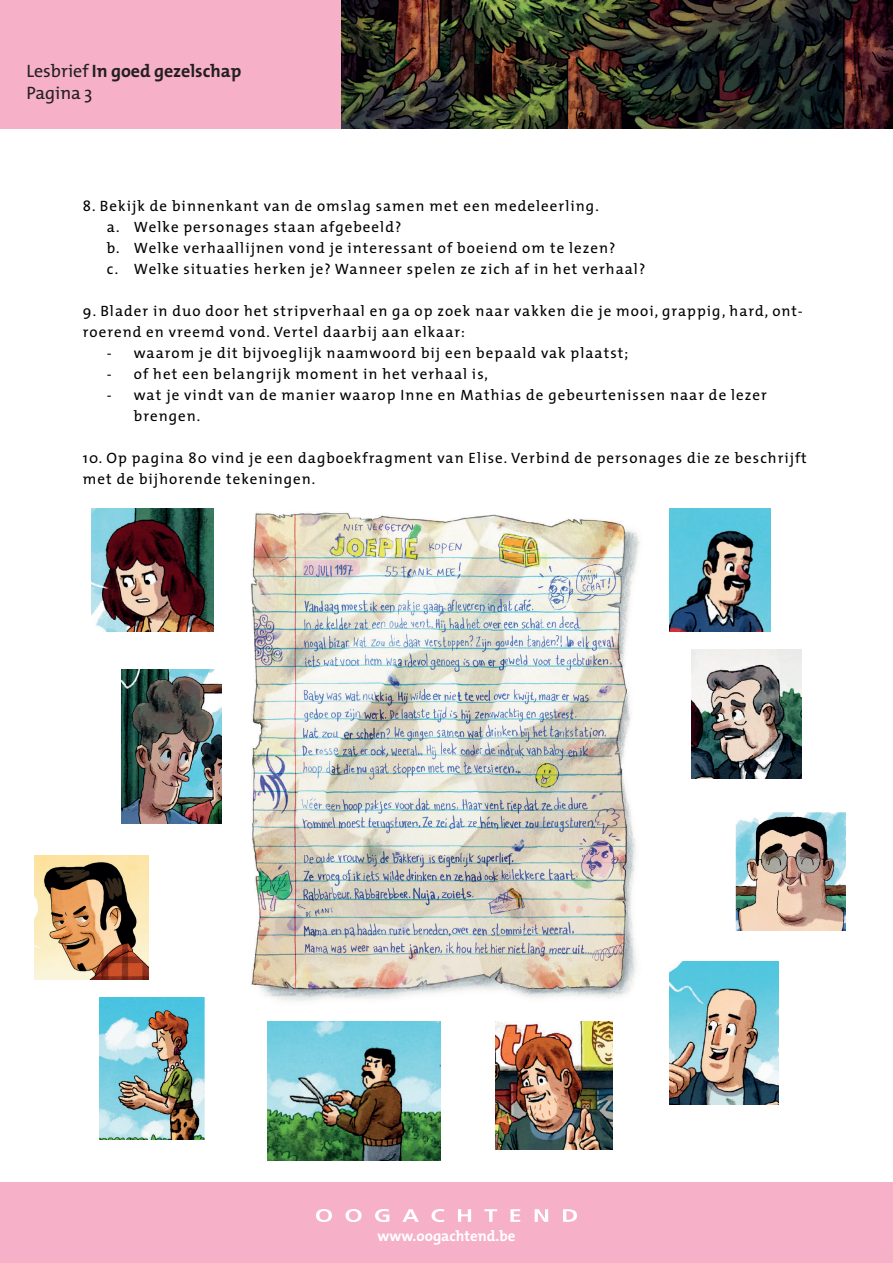
<style>
.page{position:relative;width:893px;height:1263px;background:#fff}
.page>*{position:absolute;margin:0;border:0;box-sizing:border-box;transform-origin:0 0}
.t1{font:700 18px "The Mix";color:#231f20}
.t2{font:18px "The Mix Plain";color:#231f20}
.t3{font:15px/21px "The Mix Plain";letter-spacing:.07em;color:#000001}
.t4{font:700 15px "The Mix";color:#fff}
.s1{font-family:"The Mix Plain";font-weight:400}
</style>
<div class="page">
<div style="left:0;top:1182px;width:893px;height:81px;background:#f6b1c8"></div>
<svg style="left:316px;top:1209px;width:16px;height:13px"></svg>
<svg style="left:345px;top:1209px;width:17px;height:13px"></svg>
<svg style="left:375px;top:1209px;width:14px;height:13px"></svg>
<svg style="left:402px;top:1209px;width:17px;height:13px"></svg>
<svg style="left:431px;top:1209px;width:13px;height:13px"></svg>
<svg style="left:458px;top:1209px;width:13px;height:13px"></svg>
<svg style="left:484px;top:1209px;width:13px;height:13px"></svg>
<svg style="left:510px;top:1209px;width:10px;height:13px"></svg>
<svg style="left:535px;top:1209px;width:13px;height:13px"></svg>
<svg style="left:563px;top:1209px;width:14px;height:13px"></svg>
<img style="left:340px;top:0;width:553px;height:128px">
<div style="left:0;top:0;width:340px;height:128px;background:#f6b1c8"></div>
<img style="left:250px;top:512px;width:390px;height:489px">
<img style="left:670px;top:508px;width:100px;height:123px">
<img style="left:91px;top:508px;width:123px;height:123px">
<img style="left:736px;top:812px;width:110px;height:118px">
<img style="left:121px;top:670px;width:100px;height:153px">
<img style="left:691px;top:650px;width:110px;height:128px">
<img style="left:35px;top:855px;width:113px;height:124px">
<img style="left:670px;top:961px;width:109px;height:143px">
<img style="left:100px;top:997px;width:105px;height:142px">
<img style="left:495px;top:1021px;width:117px;height:128px">
<img style="left:268px;top:1021px;width:172px;height:140px">
<p class="t1" style="left:27px;top:56px;width:216px"><span class="s1">Lesbrief</span> In goed gezelschap</p>
<p class="t2" style="left:27px;top:78px;width:67px">Pagina 3</p>
<p class="t3" style="left:107px;top:195px;width:540px;text-indent:-24px">8. Bekijk de binnenkant van de omslag samen met een medeleerling.<br>a. Welke personages staan afgebeeld?<br>b. Welke verhaallijnen vond je interessant of boeiend om te lezen?<br>c. Welke situaties herken je? Wanneer spelen ze zich af in het verhaal?</p>
<p class="t3" style="left:83px;top:300px;width:721px">9. Blader in duo door het stripverhaal en ga op zoek naar vakken die je mooi, grappig, hard, ont&shy;roerend en vreemd vond. Vertel daarbij aan elkaar:</p>
<p class="t3" style="left:107px;top:342px;width:523px">- waarom je dit bijvoeglijk naamwoord bij een bepaald vak plaatst;</p>
<p class="t3" style="left:107px;top:363px;width:382px">- of het een belangrijk moment in het verhaal is,</p>
<p class="t3" style="left:134px;top:384px;width:634px;text-indent:-27px">- wat je vindt van de manier waarop Inne en Mathias de gebeurtenissen naar de lezer brengen.</p>
<p class="t3" style="left:83px;top:447px;width:725px">10. Op pagina 80 vind je een dagboekfragment van Elise. Verbind de personages die ze beschrijft met de bijhorende tekeningen.</p>
<p class="t4" style="left:377px;top:1223px;width:140px">www.oogachtend.be</p>
</div>
